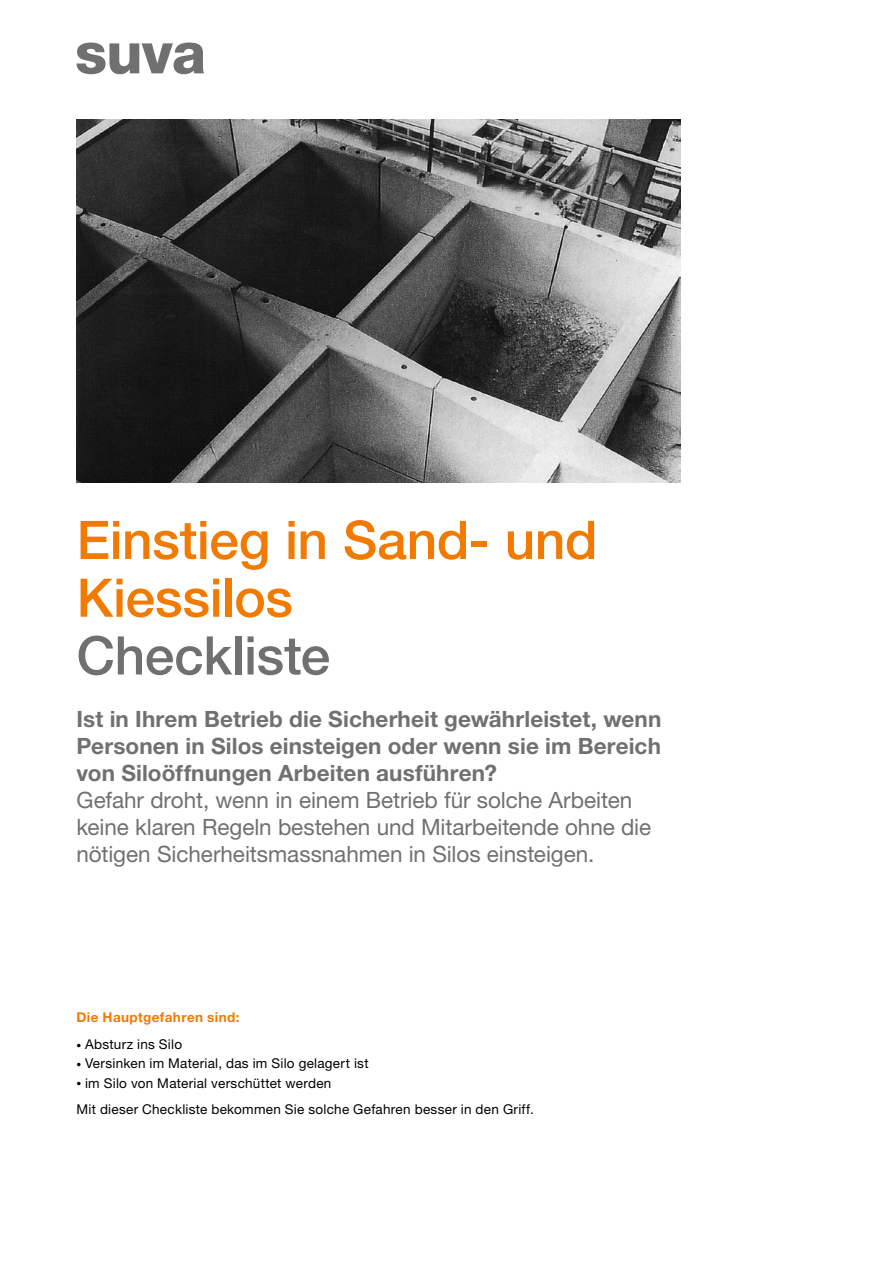
<style>
.page{position:relative;width:893px;height:1263px;background:#fff}
.page>*{position:absolute;margin:0;border:0;box-sizing:border-box;transform-origin:0 0}
.t1{font:500 53.25px/57.8px "Helvetica Neue LT Std";letter-spacing:-.01em;color:#f17a03}
.t2{font:500 53.25px "Helvetica Neue LT Std";letter-spacing:-.01em;color:#6f7070}
.t3{font:22.5px/27px "Helvetica Neue LT Std";letter-spacing:-.005em;color:#6f7070}
.t4{font:700 22.5px/27px "Helvetica Neue LT Std";letter-spacing:.005em;color:#6f7070;text-align:justify}
.t5{font:13.5px/26.5px "Helvetica Neue LT Std";letter-spacing:.02em;color:#000}
.t6{font:700 13.5px "Helvetica Neue LT Std";letter-spacing:.03em;color:#f17a03}
.s1{font-weight:300;font-size:9.75px}
</style>
<div class="page">
<svg style="left:77px;top:43px;width:127px;height:31px"></svg>
<img style="left:77px;top:119px;width:603px;height:364px">
<h1 class="t1" style="left:77px;top:511px;width:522px">Einstieg in Sand- und<br>Kiessilos</h1>
<h1 class="t2" style="left:77px;top:624px;width:255px">Checkliste</h1>
<h2 class="t4" style="left:77px;top:705px;width:586px">Ist in Ihrem Betrieb die Sicherheit gewährleistet, wenn Personen in Silos einsteigen oder wenn sie im Bereich von Siloöffnungen Arbeiten ausführen?</h2>
<h2 class="t3" style="left:77px;top:786px;width:576px">Gefahr droht, wenn in einem Betrieb für solche Arbeiten keine klaren Regeln bestehen und Mitarbeitende ohne die nötigen Sicherheitsmassnahmen in Silos einsteigen.</h2>
<p class="t6" style="left:77px;top:1008px;width:165px">Die Hauptgefahren sind:</p>
<p class="t5" style="left:77px;top:1031px;width:107px"><span class="s1">•</span> Absturz ins Silo</p>
<p class="t5" style="left:77px;top:1050px;width:294px"><span class="s1">•</span> Versinken im Material, das im Silo gelagert ist</p>
<p class="t5" style="left:77px;top:1069px;width:459px"><span class="s1">•</span> im Silo von Material verschüttet werden<br>Mit dieser Checkliste bekommen Sie solche Gefahren besser in den Griff.</p>
</div>
